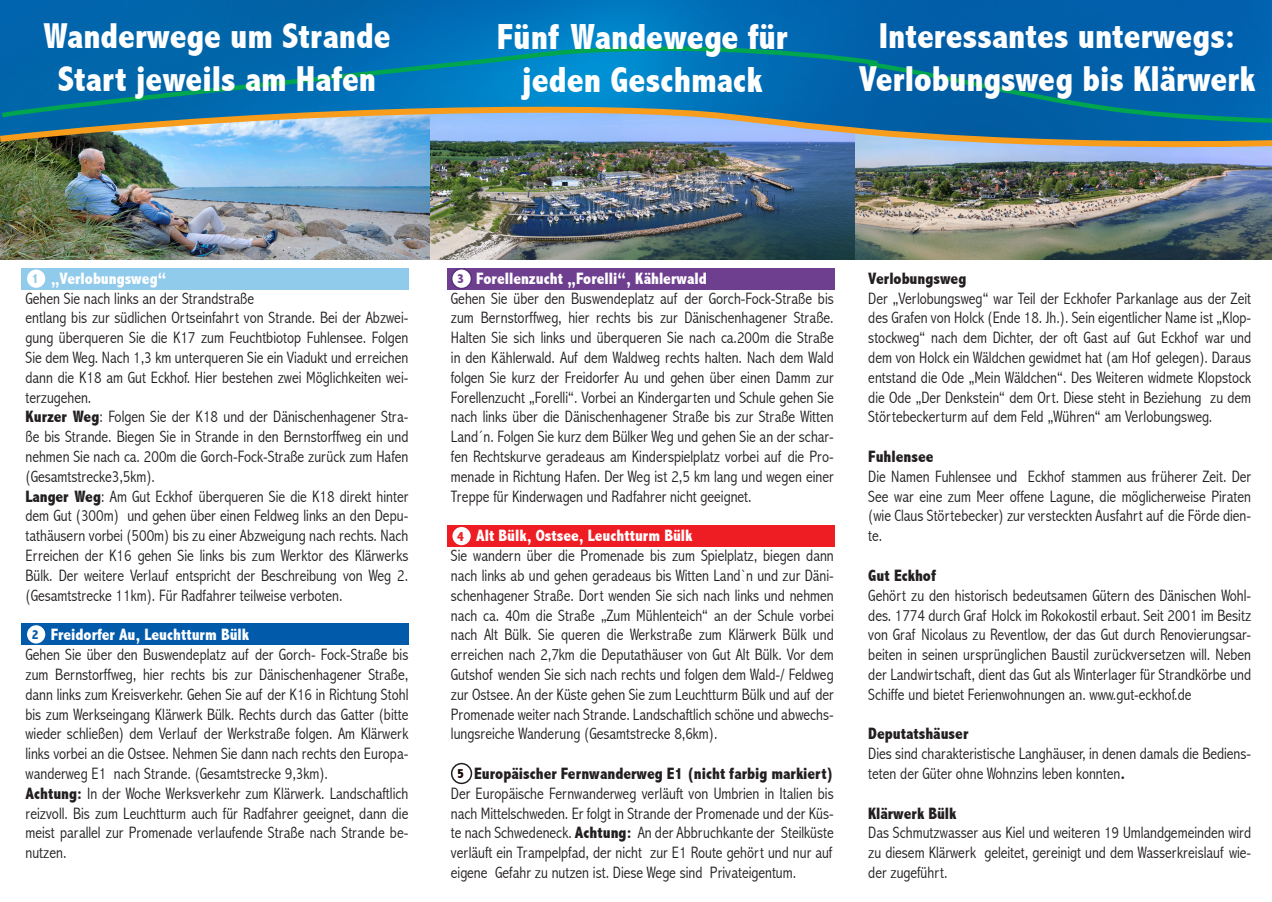
<style>
.page{position:relative;width:1272px;height:902px;background:#fff}
.page>*{position:absolute;margin:0;border:0;box-sizing:border-box;transform-origin:0 0}
.t1{font:800 condensed 36.3px "Abadi";color:#fff}
.t2{font:800 condensed 36px "Abadi";color:#fff}
.t3{font:300 condensed 16.5px/19.8px "Abadi";color:#231f20;text-align:justify}
.t4{font:800 condensed 16.5px "Abadi";color:#231f20}
.t5{font:800 condensed 16.5px "Abadi";color:#fff}
.t6{font:800 condensed 13.5px "Abadi";color:#91cbec}
.t7{font:800 condensed 13.5px "Abadi";color:#015aaa}
.t8{font:800 condensed 13.5px "Abadi";color:#6f3f8f}
.t9{font:800 condensed 13.5px "Abadi";color:#ee1d23}
.t10{font:800 condensed 13.5px "Abadi";color:#170000}
.s1{font-weight:800}
</style>
<div class="page">
<div style="left:446px;top:525px;width:388px;height:21px;background:#ee1d23"></div>
<div style="left:446px;top:268px;width:388px;height:21px;background:#6f3f8f"></div>
<div style="left:21px;top:623px;width:388px;height:22px;background:#015aaa"></div>
<div style="left:21px;top:268px;width:388px;height:21px;background:#91cbec"></div>
<img style="left:0;top:157px;width:855px;height:102px">
<img style="left:855px;top:157px;width:416px;height:102px">
<img style="left:0;top:0;width:1271px;height:59px">
<svg style="left:0;top:42px;width:882px;height:17px;background:#0073aa"></svg>
<svg style="left:0;top:59px;width:1271px;height:98px;background:#3680ac"></svg>
<div style="left:26px;top:269px;width:20px;height:19px;background:#fff;border-radius:50%"></div>
<div style="left:26px;top:268px;width:21px;height:21px;border:2px solid #91cbec;border-radius:50%"></div>
<div style="left:26px;top:624px;width:20px;height:20px;background:#fff;border-radius:50%"></div>
<div style="left:26px;top:623px;width:21px;height:22px;border:2px solid #015aaa;border-radius:50%"></div>
<div style="left:451px;top:269px;width:20px;height:19px;background:#fff;border-radius:50%"></div>
<div style="left:451px;top:268px;width:21px;height:21px;border:2px solid #592e7d;border-radius:50%"></div>
<div style="left:451px;top:526px;width:20px;height:20px;background:#fff;border-radius:50%"></div>
<div style="left:451px;top:525px;width:21px;height:21px;border:2px solid #ee1d23;border-radius:50%"></div>
<div style="left:451px;top:762px;width:21px;height:22px;border:2px solid #231f20;border-radius:50%"></div>
<p class="t2" style="left:43px;top:15px;width:349px">Wanderwege um Strande</p>
<p class="t2" style="left:58px;top:59px;width:320px">Start jeweils am Hafen</p>
<p class="t1" style="left:497px;top:16px;width:292px">Fünf Wandewege für</p>
<p class="t1" style="left:522px;top:59px;width:241px">jeden Geschmack</p>
<p class="t2" style="left:878px;top:15px;width:358px">Interessantes unterwegs:</p>
<p class="t2" style="left:859px;top:59px;width:398px">Verlobungsweg bis Klärwerk</p>
<p class="t5" style="left:51px;top:268px;width:117px">„Verlobungsweg“</p>
<p class="t3" style="left:26px;top:288px;width:230px">Gehen Sie nach links an der Strandstraße</p>
<p class="t3" style="left:26px;top:308px;width:384px">entlang bis zur südlichen Ortseinfahrt von Strande. Bei der Abzwei&shy;gung überqueren Sie die K17 zum Feuchtbiotop Fuhlensee. Folgen Sie dem Weg. Nach 1,3 km unterqueren Sie ein Viadukt und erreichen dann die K18 am Gut Eckhof. Hier bestehen zwei Möglichkeiten wei&shy;terzugehen.</p>
<p class="t3" style="left:26px;top:407px;width:384px"><span class="s1">Kurzer Weg</span>: Folgen Sie der K18 und der Dänischenhagener Stra&shy;ße bis Strande. Biegen Sie in Strande in den Bernstorffweg ein und nehmen Sie nach ca. 200m die Gorch-Fock-Straße zurück zum Hafen (Gesamtstrecke3,5km).</p>
<p class="t3" style="left:26px;top:486px;width:384px"><span class="s1">Langer Weg</span>: Am Gut Eckhof überqueren Sie die K18 direkt hinter dem Gut (300m) und gehen über einen Feldweg links an den Depu&shy;tathäusern vorbei (500m) bis zu einer Abzweigung nach rechts. Nach Erreichen der K16 gehen Sie links bis zum Werktor des Klärwerks Bülk. Der weitere Verlauf entspricht der Beschreibung von Weg 2. (Gesamtstrecke 11km). Für Radfahrer teilweise verboten.</p>
<p class="t5" style="left:51px;top:625px;width:200px">Freidorfer Au, Leuchtturm Bülk</p>
<p class="t3" style="left:26px;top:644px;width:384px">Gehen Sie über den Buswendeplatz auf der Gorch- Fock-Straße bis zum Bernstorffweg, hier rechts bis zur Dänischenhagener Straße, dann links zum Kreisverkehr. Gehen Sie auf der K16 in Richtung Stohl bis zum Werkseingang Klärwerk Bülk. Rechts durch das Gatter (bitte wieder schließen) dem Verlauf der Werkstraße folgen. Am Klärwerk links vorbei an die Ostsee. Nehmen Sie dann nach rechts den Europa&shy;wanderweg E1 nach Strande. (Gesamtstrecke 9,3km).</p>
<p class="t3" style="left:26px;top:783px;width:384px"><span class="s1">Achtung:</span> In der Woche Werksverkehr zum Klärwerk. Landschaftlich reizvoll. Bis zum Leuchtturm auch für Radfahrer geeignet, dann die meist parallel zur Promenade verlaufende Straße nach Strande be&shy;nutzen.</p>
<p class="t6" style="left:32px;top:271px;width:8px">1</p>
<p class="t7" style="left:32px;top:626px;width:8px">2</p>
<p class="t5" style="left:476px;top:268px;width:232px">Forellenzucht „Forelli“, Kählerwald</p>
<p class="t3" style="left:451px;top:288px;width:384px">Gehen Sie über den Buswendeplatz auf der Gorch-Fock-Straße bis zum Bernstorffweg, hier rechts bis zur Dänischenhagener Straße.<br>Halten Sie sich links und überqueren Sie nach ca.200m die Straße in den Kählerwald. Auf dem Waldweg rechts halten. Nach dem Wald folgen Sie kurz der Freidorfer Au und gehen über einen Damm zur Forellenzucht „Forelli“. Vorbei an Kindergarten und Schule gehen Sie nach links über die Dänischenhagener Straße bis zur Straße Witten Land´n. Folgen Sie kurz dem Bülker Weg und gehen Sie an der schar&shy;fen Rechtskurve geradeaus am Kinderspielplatz vorbei auf die Pro&shy;menade in Richtung Hafen. Der Weg ist 2,5 km lang und wegen einer Treppe für Kinderwagen und Radfahrer nicht geeignet.</p>
<p class="t5" style="left:476px;top:526px;width:218px">Alt Bülk, Ostsee, Leuchtturm Bülk</p>
<p class="t3" style="left:451px;top:545px;width:384px">Sie wandern über die Promenade bis zum Spielplatz, biegen dann nach links ab und gehen geradeaus bis Witten Land`n und zur Däni&shy;schenhagener Straße. Dort wenden Sie sich nach links und nehmen nach ca. 40m die Straße „Zum Mühlenteich“ an der Schule vorbei nach Alt Bülk. Sie queren die Werkstraße zum Klärwerk Bülk und erreichen nach 2,7km die Deputathäuser von Gut Alt Bülk. Vor dem Gutshof wenden Sie sich nach rechts und folgen dem Wald-/ Feldweg zur Ostsee. An der Küste gehen Sie zum Leuchtturm Bülk und auf der Promenade weiter nach Strande. Landschaftlich schöne und abwechs&shy;lungsreiche Wanderung (Gesamtstrecke 8,6km).</p>
<p class="t4" style="left:474px;top:763px;width:361px">Europäischer Fernwanderweg E1 (nicht farbig markiert)</p>
<p class="t3" style="left:451px;top:783px;width:384px">Der Europäische Fernwanderweg verläuft von Umbrien in Italien bis nach Mittelschweden. Er folgt in Strande der Promenade und der Küs&shy;te nach Schwedeneck. <span class="s1">Achtung:</span> An der Abbruchkante der Steilküste verläuft ein Trampelpfad, der nicht zur E1 Route gehört und nur auf eigene Gefahr zu nutzen ist. Diese Wege sind Privateigentum.</p>
<p class="t8" style="left:457px;top:271px;width:8px">3</p>
<p class="t9" style="left:457px;top:528px;width:8px">4</p>
<p class="t10" style="left:457px;top:765px;width:8px">5</p>
<p class="t4" style="left:868px;top:268px;width:100px">Verlobungsweg</p>
<p class="t3" style="left:868px;top:288px;width:384px">Der „Verlobungsweg“ war Teil der Eckhofer Parkanlage aus der Zeit des Grafen von Holck (Ende 18. Jh.). Sein eigentlicher Name ist „Klop&shy;stockweg“ nach dem Dichter, der oft Gast auf Gut Eckhof war und dem von Holck ein Wäldchen gewidmet hat (am Hof gelegen). Daraus entstand die Ode „Mein Wäldchen“. Des Weiteren widmete Klopstock die Ode „Der Denkstein“ dem Ort. Diese steht in Beziehung zu dem Störtebeckerturm auf dem Feld „Wühren“ am Verlobungsweg.</p>
<p class="t4" style="left:868px;top:447px;width:67px">Fuhlensee</p>
<p class="t3" style="left:868px;top:466px;width:384px">Die Namen Fuhlensee und Eckhof stammen aus früherer Zeit. Der See war eine zum Meer offene Lagune, die möglicherweise Piraten (wie Claus Störtebecker) zur versteckten Ausfahrt auf die Förde dien&shy;te.</p>
<p class="t4" style="left:868px;top:565px;width:69px">Gut Eckhof</p>
<p class="t3" style="left:868px;top:585px;width:384px">Gehört zu den historisch bedeutsamen Gütern des Dänischen Wohl&shy;des. 1774 durch Graf Holck im Rokokostil erbaut. Seit 2001 im Besitz von Graf Nicolaus zu Reventlow, der das Gut durch Renovierungsar&shy;beiten in seinen ursprünglichen Baustil zurückversetzen will. Neben der Landwirtschaft, dient das Gut als Winterlager für Strandkörbe und Schiffe und bietet Ferienwohnungen an. www.gut-eckhof.de</p>
<p class="t4" style="left:868px;top:724px;width:102px">Deputatshäuser</p>
<p class="t3" style="left:868px;top:743px;width:384px">Dies sind charakteristische Langhäuser, in denen damals die Bediens&shy;teten der Güter ohne Wohnzins leben konnten<span class="s1">.</span></p>
<p class="t4" style="left:868px;top:803px;width:90px">Klärwerk Bülk</p>
<p class="t3" style="left:868px;top:823px;width:384px">Das Schmutzwasser aus Kiel und weiteren 19 Umlandgemeinden wird zu diesem Klärwerk geleitet, gereinigt und dem Wasserkreislauf wie&shy;der zugeführt.</p>
</div>
